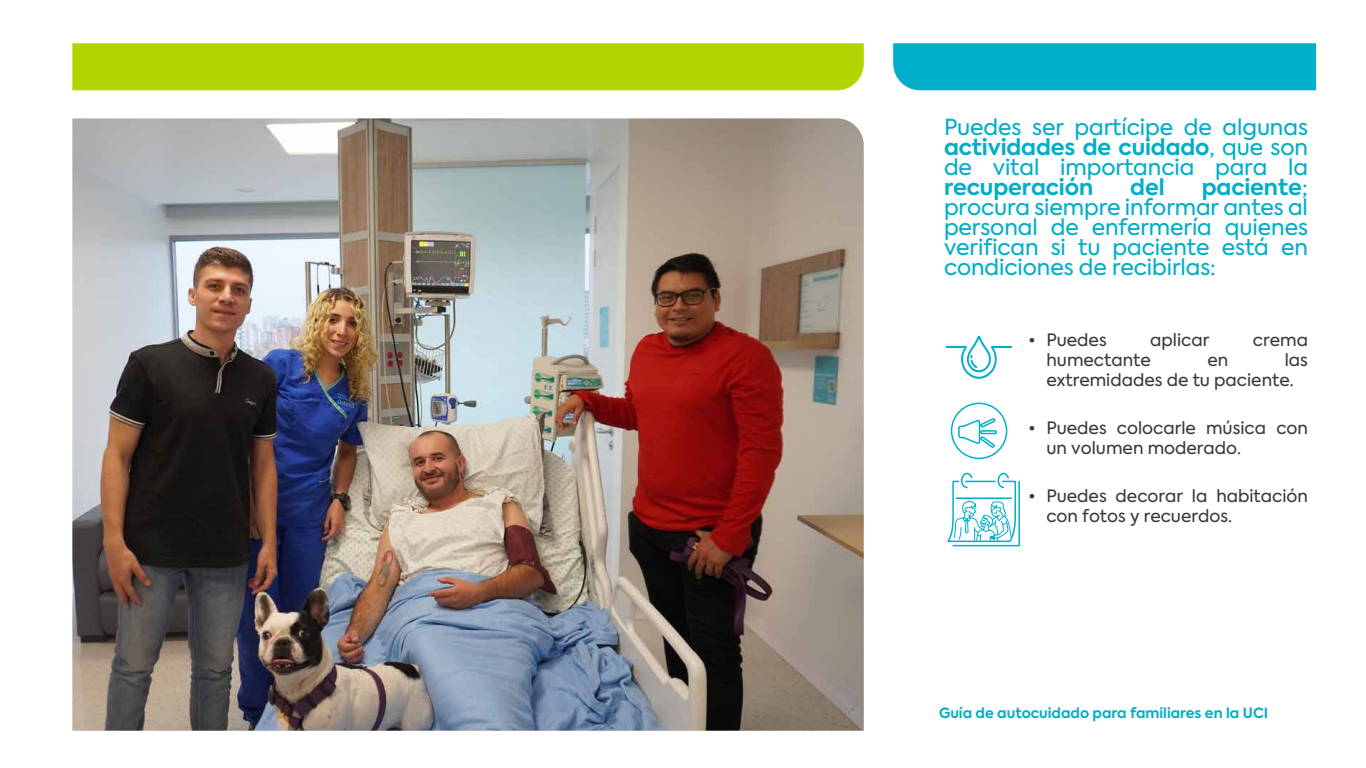
<style>
.page{position:relative;width:1366px;height:768px;background:#fff}
.page>*{position:absolute;margin:0;border:0;box-sizing:border-box;transform-origin:0 0}
.t1{font:22px/20px "Axiforma";letter-spacing:-.005em;color:#00aec8;text-align:justify}
.t2{font:700 22px "Axiforma";letter-spacing:-.005em;color:#00aec8}
.t3{font:17px/20px "Axiforma";color:#3d3935}
.t4{font:700 14px "Axiforma";color:#00aec9}
.s1{font-weight:700}
</style>
<div class="page">
<div style="left:72px;top:43px;width:792px;height:47px;background:#b2d400"></div>
<img style="left:72px;top:118px;width:792px;height:613px">
<div style="left:893px;top:43px;width:423px;height:47px;background:#00aec9"></div>
<svg style="left:946px;top:336px;width:66px;height:43px"></svg>
<svg style="left:950px;top:402px;width:58px;height:58px"></svg>
<svg style="left:947px;top:472px;width:73px;height:75px"></svg>
<p class="t1" style="left:944px;top:118px;width:366px">Puedes ser partícipe de algunas <span class="s1">actividades de cuidado</span>, que son de vital importancia para la</p>
<p class="t2" style="left:944px;top:172px;width:151px">recuperación</p>
<p class="t2" style="left:1130px;top:172px;width:36px">del</p>
<p class="t1" style="left:944px;top:178px;width:366px;text-indent:258px"><span class="s1">paciente</span>; procura siempre informar antes al personal de enfermería quienes verifican si tu paciente está en condiciones de recibirlas:</p>
<p class="t3" style="left:1028px;top:331px;width:80px">• Puedes</p>
<p class="t3" style="left:1150px;top:331px;width:61px">aplicar</p>
<p class="t3" style="left:1253px;top:331px;width:57px">crema</p>
<p class="t3" style="left:1046px;top:351px;width:106px">humectante</p>
<p class="t3" style="left:1207px;top:351px;width:22px">en</p>
<p class="t3" style="left:1046px;top:351px;width:263px;text-indent:238px">las extremidades de tu paciente.</p>
<p class="t3" style="left:1046px;top:419px;width:263px;text-indent:-18px">• Puedes colocarle música con un volumen moderado.</p>
<p class="t3" style="left:1046px;top:487px;width:263px;text-indent:-18px">• Puedes decorar la habitación con fotos y recuerdos.</p>
<p class="t4" style="left:939px;top:703px;width:331px">Guía de autocuidado para familiares en la UCI</p>
</div>
